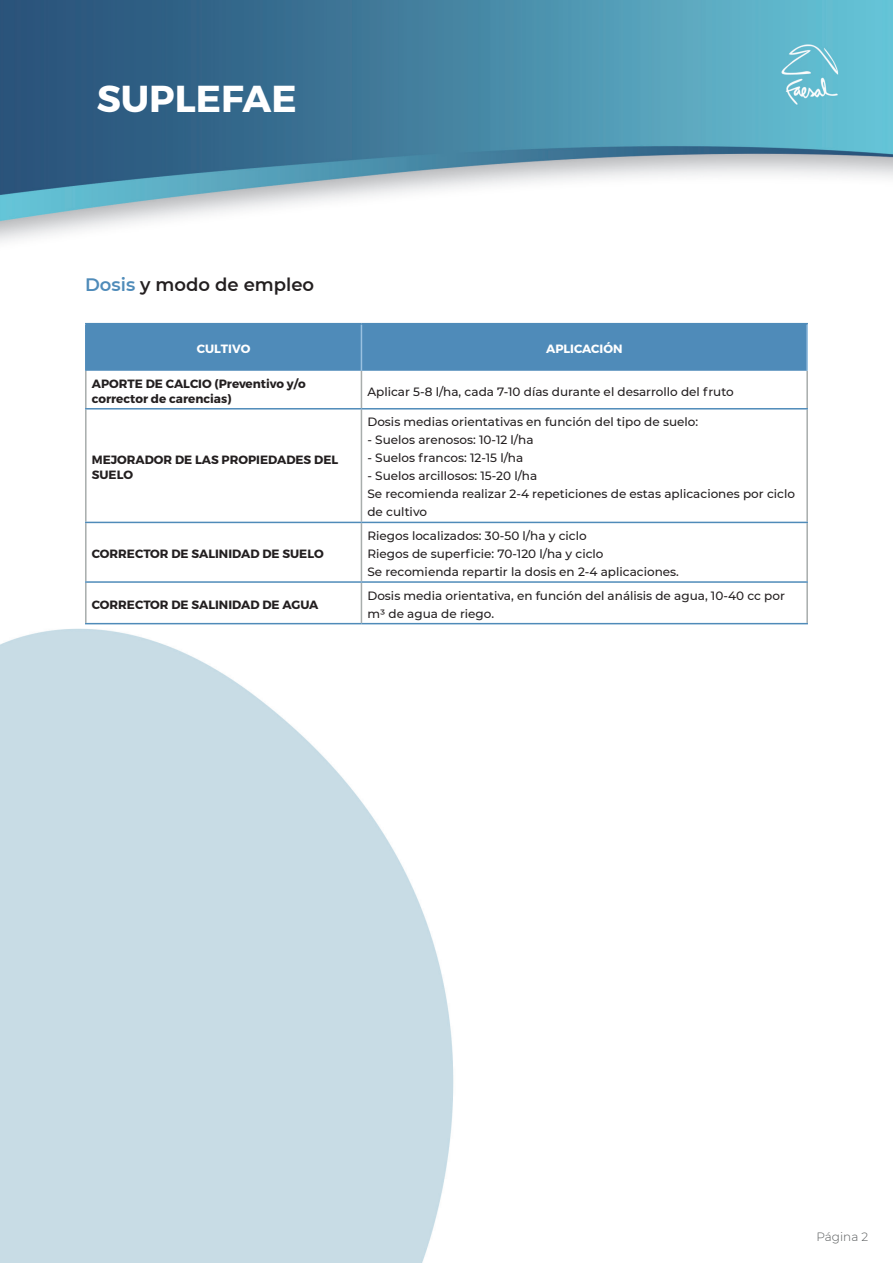
<style>
.page{position:relative;width:893px;height:1263px;background:#fff}
.page>*{position:absolute;margin:0;border:0;box-sizing:border-box;transform-origin:0 0}
.t1{font:700 37.5px "Montserrat";color:#fff}
.t2{font:600 18px "Montserrat";color:#231f20}
.t3{font:500 12px/18px "Montserrat";color:#231f20}
.t4{font:700 12px/14.4px "Montserrat";color:#231f20}
.t5{font:700 12px "Montserrat";color:#fff}
.t6{font:300 12px "Montserrat";color:#575a5b}
.s1{color:#4f8bb9}
</style>
<div class="page">
<img style="left:0;top:0;width:893px;height:1263px">
<div style="left:87px;top:324px;width:719px;height:47px;background:#4f8bb9"></div>
<hr style="left:85px;top:371px;width:2px;height:37px;background:#a8adac">
<hr style="left:361px;top:371px;width:1px;height:37px;background:#a8adac">
<hr style="left:806px;top:371px;width:2px;height:37px;background:#a8adac">
<hr style="left:85px;top:409px;width:2px;height:113px;background:#a8adac">
<hr style="left:361px;top:409px;width:1px;height:113px;background:#a8adac">
<hr style="left:806px;top:409px;width:2px;height:113px;background:#a8adac">
<hr style="left:85px;top:523px;width:2px;height:58px;background:#a8adac">
<hr style="left:361px;top:523px;width:1px;height:58px;background:#a8adac">
<hr style="left:806px;top:523px;width:2px;height:58px;background:#a8adac">
<hr style="left:85px;top:583px;width:2px;height:40px;background:#a8adac">
<hr style="left:361px;top:583px;width:1px;height:40px;background:#a8adac">
<hr style="left:806px;top:583px;width:2px;height:40px;background:#a8adac">
<hr style="left:361px;top:324px;width:1px;height:47px;background:#9ac1e0">
<hr style="left:806px;top:324px;width:2px;height:47px;background:#9ac1e0">
<hr style="left:85px;top:323px;width:276px;height:1px;background:#4f8bb9">
<hr style="left:85px;top:324px;width:2px;height:47px;background:#4f8bb9">
<hr style="left:361px;top:323px;width:447px;height:1px;background:#4f8bb9">
<hr style="left:85px;top:522px;width:276px;height:1px;background:#4f8bb9">
<hr style="left:85px;top:581px;width:276px;height:2px;background:#4f8bb9">
<hr style="left:85px;top:623px;width:276px;height:1px;background:#4f8bb9">
<hr style="left:361px;top:581px;width:447px;height:2px;background:#4f8bb9">
<hr style="left:85px;top:408px;width:276px;height:1px;background:#4f8bb9">
<hr style="left:361px;top:408px;width:447px;height:1px;background:#4f8bb9">
<hr style="left:361px;top:522px;width:447px;height:1px;background:#4f8bb9">
<hr style="left:361px;top:623px;width:447px;height:1px;background:#4f8bb9">
<p class="t1" style="left:97px;top:75px;width:201px">SUPLEFAE</p>
<p class="t2" style="left:85px;top:272px;width:231px"><span class="s1">Dosis</span> y modo de empleo</p>
<p class="t5" style="left:197px;top:341px;width:55px">CULTIVO</p>
<p class="t5" style="left:546px;top:341px;width:78px">APLICACIÓN</p>
<p class="t4" style="left:92px;top:377px;width:216px">APORTE DE CALCIO (Preventivo y/o corrector de carencias)</p>
<p class="t3" style="left:367px;top:382px;width:368px">Aplicar 5-8 l/ha, cada 7-10 días durante el desarrollo del fruto</p>
<p class="t4" style="left:92px;top:453px;width:248px">MEJORADOR DE LAS PROPIEDADES DEL<br>SUELO</p>
<p class="t4" style="left:92px;top:547px;width:233px">CORRECTOR DE SALINIDAD DE SUELO</p>
<p class="t3" style="left:367px;top:413px;width:332px">Dosis medias orientativas en función del tipo de suelo:</p>
<p class="t3" style="left:367px;top:431px;width:168px">- Suelos arenosos: 10-12 l/ha</p>
<p class="t3" style="left:367px;top:449px;width:157px">- Suelos francos: 12-15 l/ha</p>
<p class="t3" style="left:367px;top:467px;width:171px">- Suelos arcillosos: 15-20 l/ha</p>
<p class="t3" style="left:367px;top:485px;width:429px">Se recomienda realizar 2-4 repeticiones de estas aplicaciones por ciclo de cultivo</p>
<p class="t3" style="left:367px;top:526px;width:221px">Riegos localizados: 30-50 l/ha y ciclo</p>
<p class="t3" style="left:367px;top:544px;width:238px">Riegos de superficie: 70-120 l/ha y ciclo</p>
<p class="t3" style="left:367px;top:562px;width:313px">Se recomienda repartir la dosis en 2-4 aplicaciones.</p>
<p class="t4" style="left:92px;top:597px;width:228px">CORRECTOR DE SALINIDAD DE AGUA</p>
<p class="t3" style="left:367px;top:586px;width:419px">Dosis media orientativa, en función del análisis de agua, 10-40 cc por m3 de agua de riego.</p>
<p class="t6" style="left:816px;top:1228px;width:53px">Página 2</p>
</div>
